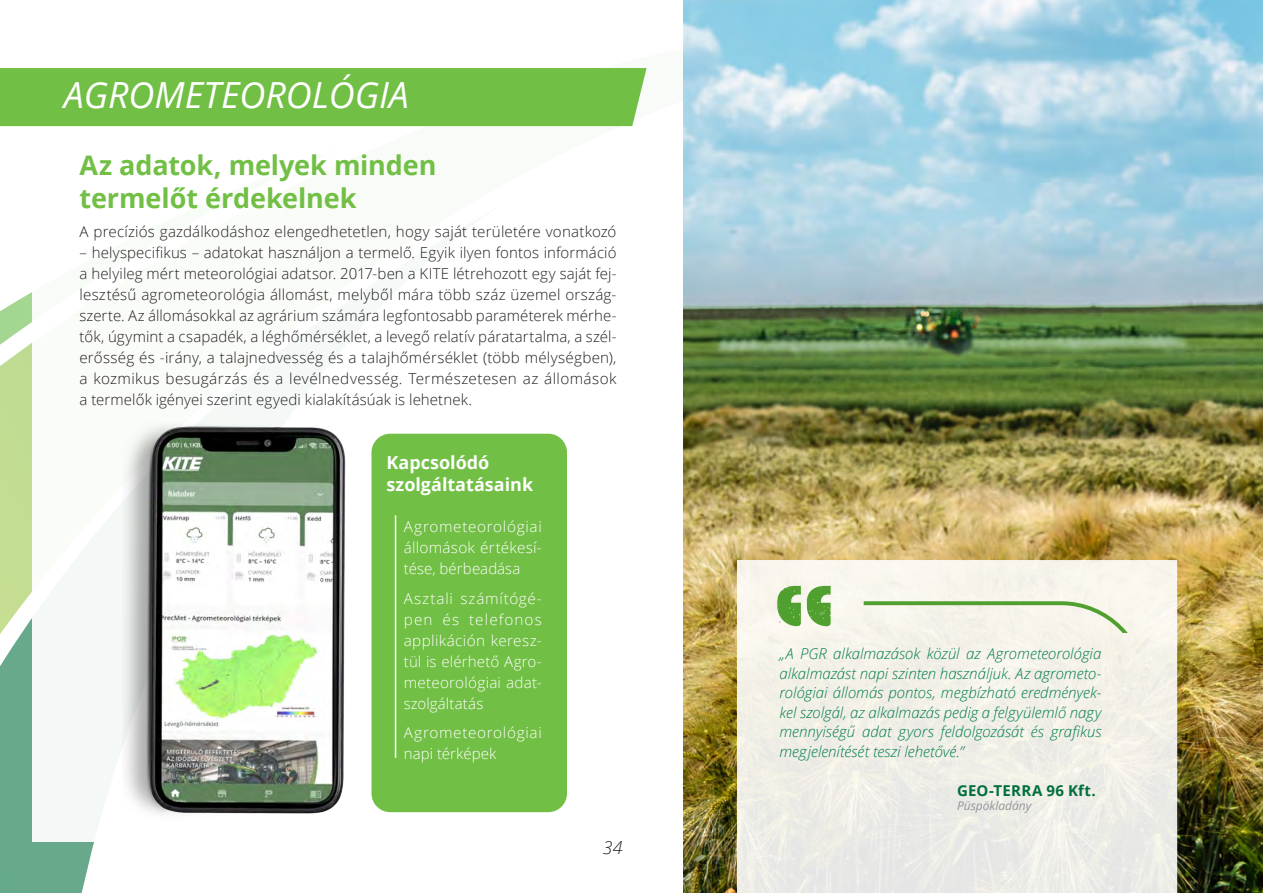
<style>
.page{position:relative;width:1263px;height:893px;background:#fff}
.page>*{position:absolute;margin:0;border:0;box-sizing:border-box;transform-origin:0 0}
.t1{font:italic 36px "Open Sans";color:#fff}
.t2{font:700 27px/33px "Open Sans";letter-spacing:-.005em;color:#71bf44}
.t3{font:700 18px/22.5px "Open Sans";color:#fff}
.t4{font:italic 300 18px "Open Sans";color:#231f20}
.t5{font:300 15px/21px "Open Sans";letter-spacing:.01em;color:#231f20;text-align:justify}
.t6{font:italic 300 15px/19.5px "Open Sans";color:#007d4e;text-align:justify}
.t7{font:300 15px/21px "Open Sans";letter-spacing:.015em;color:#fff;text-align:justify}
.t8{font:300 15px/21px "Open Sans";letter-spacing:.035em;color:#fff}
.t9{font:700 15px "Open Sans";letter-spacing:.015em;color:#006f3c}
.t10{font:italic 12px "Open Sans";color:#939598}
</style>
<div class="page">
<svg style="left:0;top:292px;width:94px;height:601px;background:#9ac699"></svg>
<div style="left:32px;top:48px;width:1231px;height:794px;background:#fff"></div>
<div style="left:0;top:68px;width:646px;height:58px;background:#71bf44"></div>
<img style="left:683px;top:0;width:580px;height:893px">
<img style="left:122px;top:402px;width:224px;height:412px">
<div style="left:372px;top:434px;width:194px;height:377px;background:#71bf44;border-radius:18px"></div>
<div style="left:371px;top:434px;width:196px;height:378px;border:2px solid #71bf44;border-radius:18px"></div>
<hr style="left:395px;top:515px;width:1px;height:243px;background:#fff">
<svg style="left:737px;top:560px;width:440px;height:333px;background:#f1efe8"></svg>
<svg style="left:807px;top:586px;width:24px;height:40px"></svg>
<svg style="left:777px;top:586px;width:24px;height:40px"></svg>
<svg style="left:864px;top:601px;width:279px;height:31px;background:#e2e9d3"></svg>
<h1 class="t1" style="left:64px;top:71px;width:347px">AGROMETEOROLÓGIA</h1>
<h2 class="t2" style="left:80px;top:148px;width:359px">Az adatok, melyek minden termelőt érdekelnek</h2>
<p class="t5" style="left:80px;top:221px;width:538px">A precíziós gazdálkodáshoz elengedhetetlen, hogy saját területére vonatkozó</p>
<p class="t5" style="left:80px;top:242px;width:538px">– helyspecifikus – adatokat használjon a termelő. Egyik ilyen fontos információ a helyileg mért meteorológiai adatsor. 2017-ben a KITE létrehozott egy saját fej&shy;lesztésű agrometeorológia állomást, melyből mára több száz üzemel ország&shy;szerte. Az állomásokkal az agrárium számára legfontosabb paraméterek mérhe&shy;tők, úgymint a csapadék, a léghőmérséklet, a levegő relatív páratartalma, a szél&shy;erősség és -irány, a talajnedvesség és a talajhőmérséklet (több mélységben), a kozmikus besugárzás és a levélnedvesség. Természetesen az állomások a termelők igényei szerint egyedi kialakításúak is lehetnek.</p>
<p class="t3" style="left:387px;top:451px;width:148px">Kapcsolódó szolgáltatásaink</p>
<p class="t7" style="left:404px;top:516px;width:140px">Agrometeorológiai állomások értékesí&shy;tése, bérbeadása</p>
<p class="t7" style="left:404px;top:587px;width:140px">Asztali számítógé&shy;pen és telefonos applikáción keresz&shy;tül is elérhető Agro&shy;meteorológiai adat&shy;szolgáltatás</p>
<p class="t8" style="left:404px;top:722px;width:140px">Agrometeorológiai napi térképek</p>
<p class="t4" style="left:603px;top:835px;width:21px">34</p>
<p class="t6" style="left:779px;top:644px;width:323px">„A PGR alkalmazások közül az Agrometeorológia alkalmazást napi szinten használjuk. Az agrometo&shy;rológiai állomás pontos, megbízható eredmények&shy;kel szolgál, az alkalmazás pedig a felgyülemlő nagy mennyiségű adat gyors feldolgozását és grafikus megjelenítését teszi lehetővé.”</p>
<p class="t9" style="left:957px;top:780px;width:140px">GEO-TERRA 96 Kft.</p>
<p class="t10" style="left:957px;top:798px;width:76px">Püspökladány</p>
</div>
